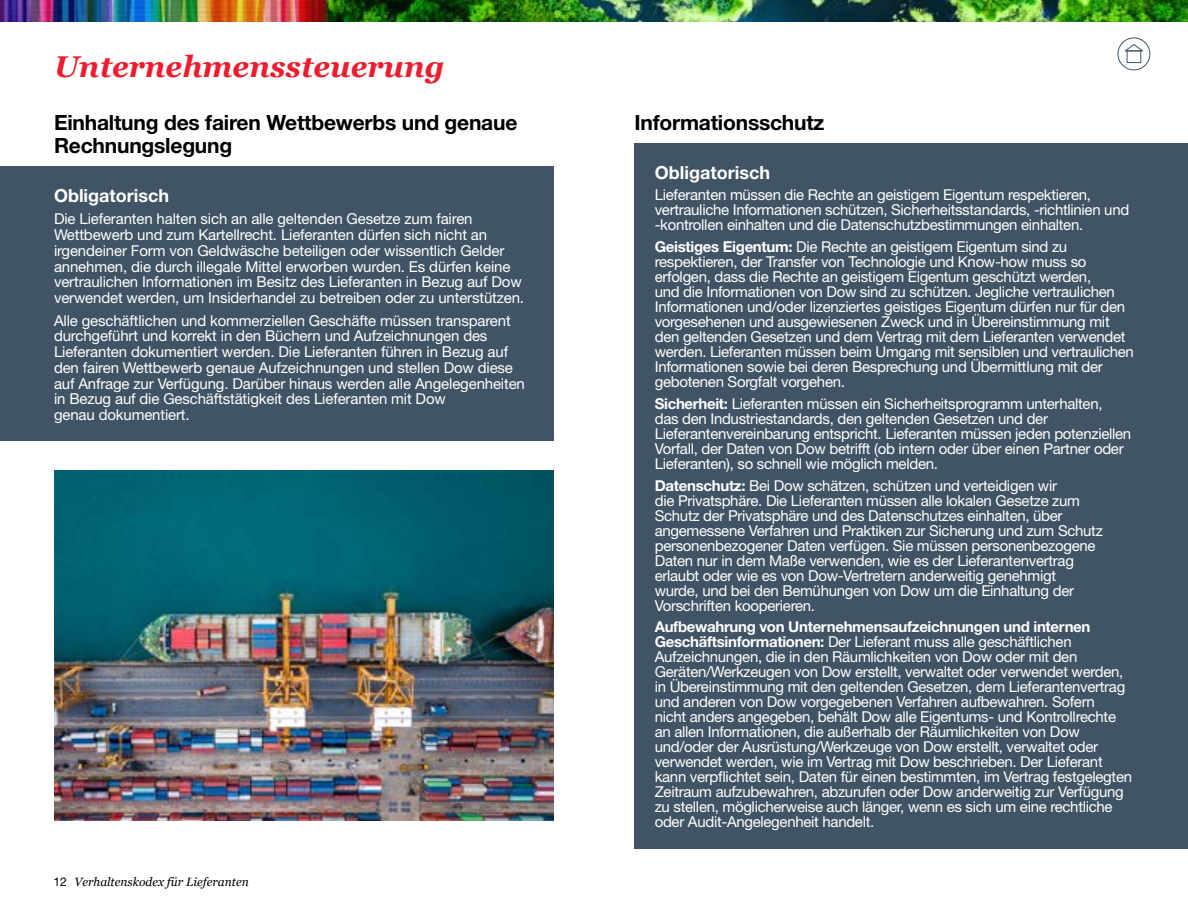
<style>
.page{position:relative;width:1188px;height:918px;background:#fff}
.page>*{position:absolute;margin:0;border:0;box-sizing:border-box;transform-origin:0 0}
.t1{font:italic 700 30px "Georgia";color:#ed1c2f}
.t2{font:700 21px/22.5px "Helvetica Neue LT Std";letter-spacing:-.01em;color:#000}
.t3{font:700 18px "Helvetica Neue LT Std";color:#fff}
.t4{font:15px/15px "Helvetica Neue LT Std";letter-spacing:-.02em;color:#fff}
.t5{font:italic 12px "Georgia";color:#000}
.s1{font-family:"Helvetica Neue LT Std";font-style:normal}
.s2{font-weight:700}
</style>
<div class="page">
<img style="left:54px;top:470px;width:500px;height:351px">
<img style="left:0;top:0;width:1188px;height:22px">
<div style="left:0;top:167px;width:554px;height:274px;background:#415465"></div>
<div style="left:634px;top:143px;width:554px;height:706px;background:#415465"></div>
<svg style="left:1118px;top:38px;width:32px;height:32px"></svg>
<div style="left:1118px;top:38px;width:32px;height:32px;border:1px solid #415465;border-radius:50%"></div>
<svg style="left:1123px;top:43px;width:22px;height:9px"></svg>
<div style="left:1127px;top:51px;width:14px;height:12px;border:1px solid #415465"></div>
<h1 class="t1" style="left:54px;top:47px;width:392px">Unternehmenssteuerung</h1>
<h2 class="t2" style="left:54px;top:111px;width:465px">Einhaltung des fairen Wettbewerbs und genaue<br>Rechnungslegung</h2>
<p class="t3" style="left:54px;top:184px;width:117px">Obligatorisch</p>
<p class="t4" style="left:54px;top:211px;width:472px;line-height:15.8px">Die Lieferanten halten sich an alle geltenden Gesetze zum fairen Wettbewerb und zum Kartellrecht. Lieferanten dürfen sich nicht an irgendeiner Form von Geldwäsche beteiligen oder wissentlich Gelder annehmen, die durch illegale Mittel erworben wurden. Es dürfen keine vertraulichen Informationen im Besitz des Lieferanten in Bezug auf Dow verwendet werden, um Insiderhandel zu betreiben oder zu unterstützen.</p>
<p class="t4" style="left:54px;top:312px;width:472px;line-height:15.8px">Alle geschäftlichen und kommerziellen Geschäfte müssen transparent durchgeführt und korrekt in den Büchern und Aufzeichnungen des Lieferanten dokumentiert werden. Die Lieferanten führen in Bezug auf den fairen Wettbewerb genaue Aufzeichnungen und stellen Dow diese auf Anfrage zur Verfügung. Darüber hinaus werden alle Angelegenheiten in Bezug auf die Geschäftstätigkeit des Lieferanten mit Dow<br>genau dokumentiert.</p>
<p class="t5" style="left:53px;top:874px;width:197px"><span class="s1">12</span> Verhaltenskodex für Lieferanten</p>
<h2 class="t2" style="left:634px;top:111px;width:192px">Informationsschutz</h2>
<p class="t3" style="left:655px;top:161px;width:117px">Obligatorisch</p>
<p class="t4" style="left:655px;top:187px;width:476px">Lieferanten müssen die Rechte an geistigem Eigentum respektieren, vertrauliche Informationen schützen, Sicherheitsstandards, -richtlinien und -kontrollen einhalten und die Datenschutzbestimmungen einhalten.</p>
<p class="t4" style="left:655px;top:239px;width:481px"><span class="s2">Geistiges Eigentum:</span> Die Rechte an geistigem Eigentum sind zu respektieren, der Transfer von Technologie und Know-how muss so erfolgen, dass die Rechte an geistigem Eigentum geschützt werden,<br>und die Informationen von Dow sind zu schützen. Jegliche vertraulichen Informationen und/oder lizenziertes geistiges Eigentum dürfen nur für den vorgesehenen und ausgewiesenen Zweck und in Übereinstimmung mit den geltenden Gesetzen und dem Vertrag mit dem Lieferanten verwendet werden. Lieferanten müssen beim Umgang mit sensiblen und vertraulichen Informationen sowie bei deren Besprechung und Übermittlung mit der gebotenen Sorgfalt vorgehen.</p>
<p class="t4" style="left:655px;top:396px;width:478px"><span class="s2">Sicherheit:</span> Lieferanten müssen ein Sicherheitsprogramm unterhalten,<br>das den Industriestandards, den geltenden Gesetzen und der Lieferantenvereinbarung entspricht. Lieferanten müssen jeden potenziellen Vorfall, der Daten von Dow betrifft (ob intern oder über einen Partner oder Lieferanten), so schnell wie möglich melden.</p>
<p class="t4" style="left:655px;top:478px;width:450px"><span class="s2">Datenschutz:</span> Bei Dow schätzen, schützen und verteidigen wir<br>die Privatsphäre. Die Lieferanten müssen alle lokalen Gesetze zum Schutz der Privatsphäre und des Datenschutzes einhalten, über angemessene Verfahren und Praktiken zur Sicherung und zum Schutz personenbezogener Daten verfügen. Sie müssen personenbezogene Daten nur in dem Maße verwenden, wie es der Lieferantenvertrag erlaubt oder wie es von Dow-Vertretern anderweitig genehmigt wurde, und bei den Bemühungen von Dow um die Einhaltung der Vorschriften kooperieren.</p>
<p class="t4" style="left:655px;top:619px;width:479px"><span class="s2">Aufbewahrung von Unternehmensaufzeichnungen und internen Geschäftsinformationen:</span> Der Lieferant muss alle geschäftlichen Aufzeichnungen, die in den Räumlichkeiten von Dow oder mit den Geräten/Werkzeugen von Dow erstellt, verwaltet oder verwendet werden, in Übereinstimmung mit den geltenden Gesetzen, dem Lieferantenvertrag und anderen von Dow vorgegebenen Verfahren aufbewahren. Sofern<br>nicht anders angegeben, behält Dow alle Eigentums- und Kontrollrechte an allen Informationen, die außerhalb der Räumlichkeiten von Dow und/oder der Ausrüstung/Werkzeuge von Dow erstellt, verwaltet oder verwendet werden, wie im Vertrag mit Dow beschrieben. Der Lieferant kann verpflichtet sein, Daten für einen bestimmten, im Vertrag festgelegten Zeitraum aufzubewahren, abzurufen oder Dow anderweitig zur Verfügung zu stellen, möglicherweise auch länger, wenn es sich um eine rechtliche oder Audit-Angelegenheit handelt.</p>
</div>
